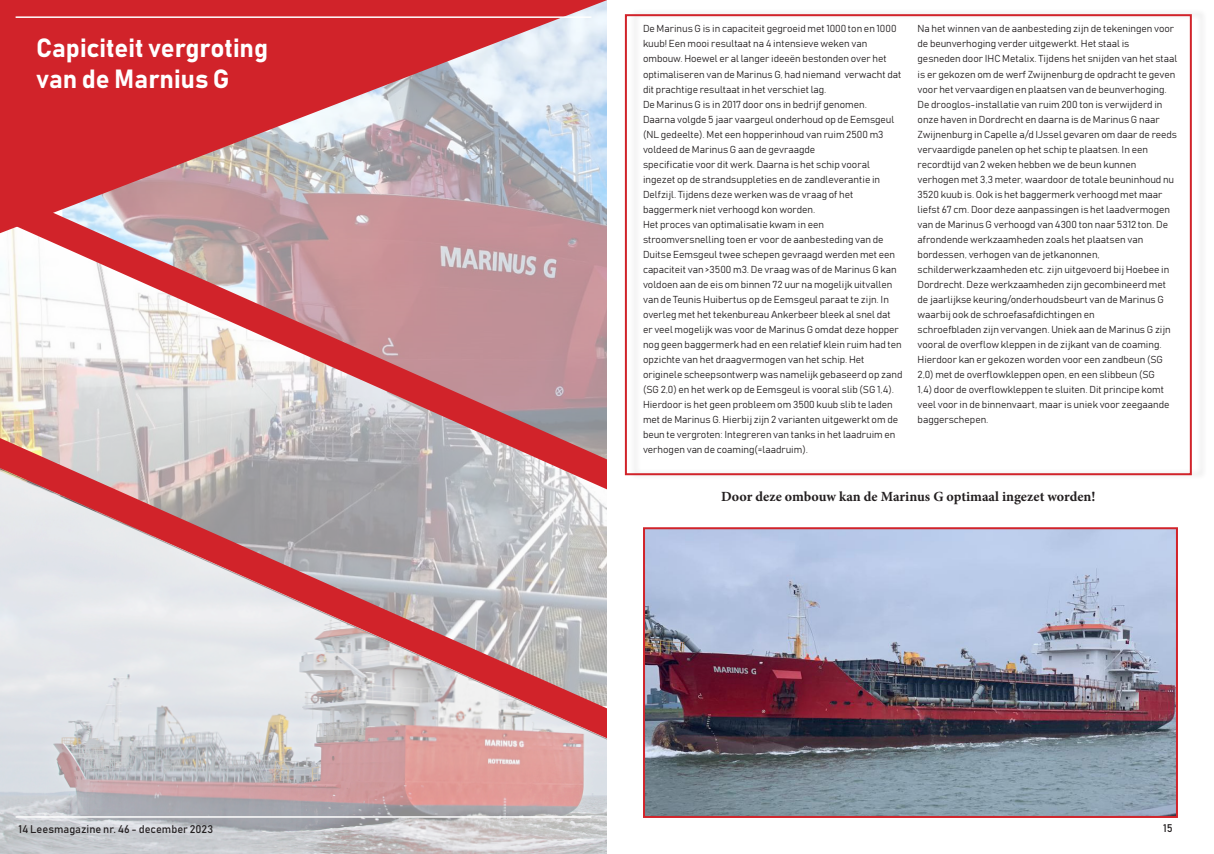
<style>
.page{position:relative;width:1214px;height:854px;background:#fff}
.page>*{position:absolute;margin:0;border:0;box-sizing:border-box;transform-origin:0 0}
.t1{font:26px "Bahnschrift";color:#fff}
.t2{font:700 14px "Minion Pro";color:#231f20}
.t3{font:11px "Bahnschrift";color:#231f20}
.t4{font:10px/15px "Bahnschrift";color:#231f20}
</style>
<div class="page">
<svg style="left:0;top:0;width:607px;height:190px;fill:#d1232a"></svg>
<svg style="left:0;top:755px;width:607px;height:98px"></svg>
<svg style="left:0;top:495px;width:607px;height:260px"></svg>
<svg style="left:0;top:190px;width:607px;height:305px"></svg>
<hr style="left:16px;top:16px;width:575px;height:2px;background:#fff">
<hr style="left:16px;top:815px;width:575px;height:2px;background:#fff">
<div style="left:625px;top:14px;width:566px;height:461px;border:2px solid #d1232a"></div>
<img style="left:646px;top:530px;width:528px;height:284px">
<div style="left:643px;top:527px;width:534px;height:290px;border:2px solid #d1232a"></div>
<p class="t1" style="left:36px;top:31px;width:234px">Capiciteit vergroting</p>
<p class="t1" style="left:36px;top:62px;width:195px">van de Marnius G</p>
<p class="t4" style="left:643px;top:21px;width:255px">De Marinus G is in capaciteit gegroeid met 1000 ton en 1000 kuub! Een mooi resultaat na 4 intensieve weken van</p>
<p class="t4" style="left:643px;top:51px;width:260px">ombouw. Hoewel er al langer ideeën bestonden over het optimaliseren van de Marinus G, had niemand verwacht dat dit prachtige resultaat in het verschiet lag.<br>De Marinus G is in 2017 door ons in bedrijf genomen.</p>
<p class="t4" style="left:643px;top:111px;width:253px">Daarna volgde 5 jaar vaargeul onderhoud op de Eemsgeul (NL gedeelte). Met een hopperinhoud van ruim 2500 m3 voldeed de Marinus G aan de gevraagde</p>
<p class="t4" style="left:643px;top:156px;width:228px">specificatie voor dit werk. Daarna is het schip vooral</p>
<p class="t4" style="left:643px;top:171px;width:239px">ingezet op de strandsuppleties en de zandleverantie in<br>Delfzijl. Tijdens deze werken was de vraag of het</p>
<p class="t4" style="left:643px;top:201px;width:174px">baggermerk niet verhoogd kon worden.</p>
<p class="t4" style="left:643px;top:216px;width:182px">Het proces van optimalisatie kwam in een</p>
<p class="t4" style="left:643px;top:231px;width:260px">stroomversnelling toen er voor de aanbesteding van de Duitse Eemsgeul twee schepen gevraagd werden met een capaciteit van &gt;3500 m3. De vraag was of de Marinus G kan voldoen aan de eis om binnen 72 uur na mogelijk uitvallen van de Teunis Huibertus op de Eemsgeul paraat te zijn. In overleg met het tekenbureau Ankerbeer bleek al snel dat er veel mogelijk was voor de Marinus G omdat deze hopper nog geen baggermerk had en een relatief klein ruim had ten opzichte van het draagvermogen van het schip. Het</p>
<p class="t4" style="left:643px;top:366px;width:261px">originele scheepsontwerp was namelijk gebaseerd op zand (SG 2,0) en het werk op de Eemsgeul is vooral slib (SG 1,4).</p>
<p class="t4" style="left:643px;top:396px;width:256px">Hierdoor is het geen probleem om 3500 kuub slib te laden met de Marinus G. Hierbij zijn 2 varianten uitgewerkt om de beun te vergroten: Integreren van tanks in het laadruim en verhogen van de coaming(=laadruim).</p>
<p class="t4" style="left:917px;top:21px;width:258px">Na het winnen van de aanbesteding zijn de tekeningen voor de beunverhoging verder uitgewerkt. Het staal is</p>
<p class="t4" style="left:917px;top:51px;width:261px">gesneden door IHC Metalix. Tijdens het snijden van het staal is er gekozen om de werf Zwijnenburg de opdracht te geven voor het vervaardigen en plaatsen van de beunverhoging.<br>De drooglos-installatie van ruim 200 ton is verwijderd in onze haven in Dordrecht en daarna is de Marinus G naar Zwijnenburg in Capelle a/d IJssel gevaren om daar de reeds vervaardigde panelen op het schip te plaatsen. In een</p>
<p class="t4" style="left:917px;top:156px;width:220px">recordtijd van 2 weken hebben we de beun kunnen</p>
<p class="t4" style="left:917px;top:171px;width:258px">verhogen met 3,3 meter, waardoor de totale beuninhoud nu 3520 kuub is. Ook is het baggermerk verhoogd met maar liefst 67 cm. Door deze aanpassingen is het laadvermogen van de Marinus G verhoogd van 4300 ton naar 5312 ton. De afrondende werkzaamheden zoals het plaatsen van</p>
<p class="t4" style="left:917px;top:246px;width:184px">bordessen, verhogen van de jetkanonnen,</p>
<p class="t4" style="left:917px;top:261px;width:253px">schilderwerkzaamheden etc. zijn uitgevoerd bij Hoebee in Dordrecht. Deze werkzaamheden zijn gecombineerd met de jaarlijkse keuring/onderhoudsbeurt van de Marinus G waarbij ook de schroefasafdichtingen en</p>
<p class="t4" style="left:917px;top:321px;width:255px">schroefbladen zijn vervangen. Uniek aan de Marinus G zijn vooral de overflow kleppen in de zijkant van de coaming.<br>Hierdoor kan er gekozen worden voor een zandbeun (SG 2,0) met de overflowkleppen open, en een slibbeun (SG 1,4) door de overflowkleppen te sluiten. Dit principe komt veel voor in de binnenvaart, maar is uniek voor zeegaande baggerschepen.</p>
<p class="t2" style="left:721px;top:486px;width:375px">Door deze ombouw kan de Marinus G optimaal ingezet worden!</p>
<p class="t3" style="left:18px;top:822px;width:196px">14 Leesmagazine nr. 46 - december 2023</p>
<p class="t3" style="left:1162px;top:821px;width:11px">15</p>
</div>
